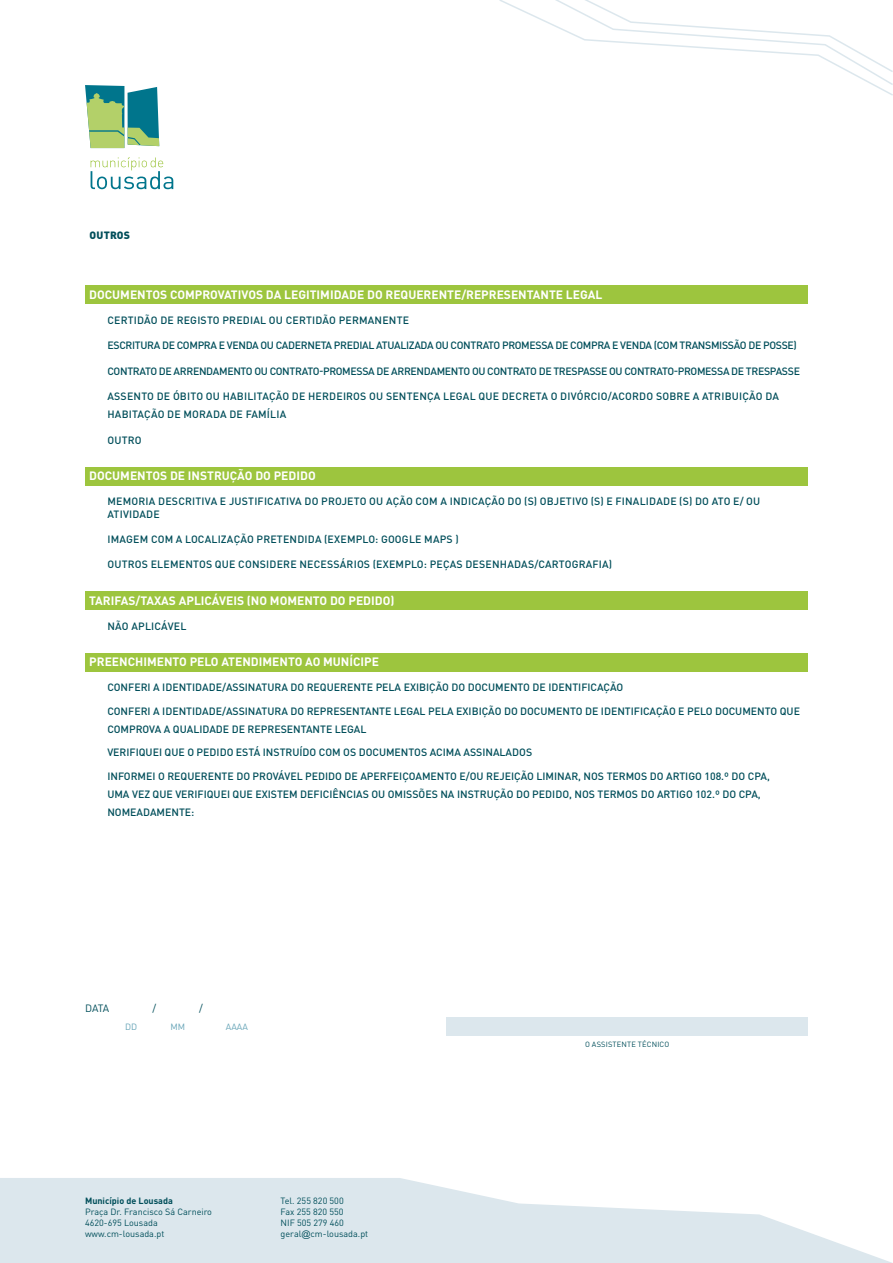
<style>
.page{position:relative;width:893px;height:1263px;background:#fff}
.page>*{position:absolute;margin:0;border:0;box-sizing:border-box;transform-origin:0 0}
.t1{font:700 12px "DIN Pro";color:#fff}
.t2{font:500 10.5px/18px "DIN Pro";color:#004e5a}
.t3{font:500 10.5px/12.6px "DIN Pro";letter-spacing:.02em;color:#004e5a}
.t4{font:500 10.5px "DIN Pro";letter-spacing:-.03em;color:#004e5a}
.t5{font:10.5px "DIN Pro";color:#004e5a}
.t6{font:900 10.5px "DIN Pro";letter-spacing:.02em;color:#004e5a}
.t7{font:9px/11.2px "DIN Pro";color:#004e5a}
.t8{font:700 9px "DIN Pro";color:#004e5a}
.t9{font:9px "DIN Pro";color:#66a4b7}
.t10{font:7.5px "DIN Pro";letter-spacing:.02em;color:#004e5a}
.s1{font-family:"Arial"}
</style>
<div class="page">
<svg style="left:85px;top:85px;width:74px;height:63px;background:#6faf8d"></svg>
<svg style="left:91px;top:157px;width:82px;height:32px"></svg>
<svg style="left:0;top:1178px;width:892px;height:85px;fill:#dce7ed"></svg>
<svg style="left:501px;top:1px;width:391px;height:94px"></svg>
<div style="left:446px;top:1017px;width:362px;height:19px;background:#dce7ed"></div>
<div style="left:85px;top:653px;width:723px;height:18px;background:#9dc53e"></div>
<div style="left:85px;top:591px;width:723px;height:18px;background:#9dc53e"></div>
<div style="left:85px;top:467px;width:723px;height:18px;background:#9dc53e"></div>
<div style="left:85px;top:285px;width:723px;height:18px;background:#9dc53e"></div>
<p class="t6" style="left:90px;top:226px;width:42px">OUTROS</p>
<p class="t1" style="left:89px;top:284px;width:514px">DOCUMENTOS COMPROVATIVOS DA LEGITIMIDADE DO REQUERENTE/REPRESENTANTE LEGAL</p>
<p class="t3" style="left:107px;top:312px;width:303px">CERTIDÃO DE REGISTO PREDIAL OU CERTIDÃO PERMANENTE</p>
<p class="t4" style="left:107px;top:337px;width:691px">ESCRITURA DE COMPRA E VENDA OU CADERNETA PREDIAL ATUALIZADA OU CONTRATO PROMESSA DE COMPRA E VENDA (COM TRANSMISSÃO DE POSSE)</p>
<p class="t4" style="left:107px;top:362px;width:694px">CONTRATO DE ARRENDAMENTO OU CONTRATO-PROMESSA DE ARRENDAMENTO OU CONTRATO DE TRESPASSE OU CONTRATO-PROMESSA DE TRESPASSE</p>
<p class="t3" style="left:107px;top:386px;width:673px;line-height:18px">ASSENTO DE ÓBITO OU HABILITAÇÃO DE HERDEIROS OU SENTENÇA LEGAL QUE DECRETA O DIVÓRCIO/ACORDO SOBRE A ATRIBUIÇÃO DA<br>HABITAÇÃO DE MORADA DE FAMÍLIA</p>
<p class="t2" style="left:107px;top:430px;width:36px">OUTRO</p>
<p class="t1" style="left:89px;top:466px;width:228px">DOCUMENTOS DE INSTRUÇÃO DO PEDIDO</p>
<p class="t3" style="left:107px;top:494px;width:654px">MEMORIA DESCRITIVA E JUSTIFICATIVA DO PROJETO OU AÇÃO COM A INDICAÇÃO DO (S) OBJETIVO (S) E FINALIDADE (S) DO ATO E/ OU<br>ATIVIDADE</p>
<p class="t3" style="left:107px;top:531px;width:353px">IMAGEM COM A LOCALIZAÇÃO PRETENDIDA (EXEMPLO: GOOGLE MAPS )</p>
<p class="t3" style="left:107px;top:557px;width:506px">OUTROS ELEMENTOS QUE CONSIDERE NECESSÁRIOS (EXEMPLO: PEÇAS DESENHADAS/CARTOGRAFIA)</p>
<p class="t1" style="left:89px;top:590px;width:307px">TARIFAS/TAXAS APLICÁVEIS (NO MOMENTO DO PEDIDO)</p>
<p class="t3" style="left:107px;top:618px;width:80px">NÃO APLICÁVEL</p>
<p class="t1" style="left:89px;top:652px;width:291px">PREENCHIMENTO PELO ATENDIMENTO AO MUNÍCIPE</p>
<p class="t2" style="left:107px;top:677px;width:517px">CONFERI A IDENTIDADE/ASSINATURA DO REQUERENTE PELA EXIBIÇÃO DO DOCUMENTO DE IDENTIFICAÇÃO</p>
<p class="t2" style="left:107px;top:701px;width:694px">CONFERI A IDENTIDADE/ASSINATURA DO REPRESENTANTE LEGAL PELA EXIBIÇÃO DO DOCUMENTO DE IDENTIFICAÇÃO E PELO DOCUMENTO QUE<br>COMPROVA A QUALIDADE DE REPRESENTANTE LEGAL</p>
<p class="t2" style="left:107px;top:742px;width:426px">VERIFIQUEI QUE O PEDIDO ESTÁ INSTRUÍDO COM OS DOCUMENTOS ACIMA ASSINALADOS</p>
<p class="t2" style="left:107px;top:766px;width:664px">INFORMEI O REQUERENTE DO PROVÁVEL PEDIDO DE APERFEIÇOAMENTO E/OU REJEIÇÃO LIMINAR, NOS TERMOS DO ARTIGO 108.º DO CPA,<br>UMA VEZ QUE VERIFIQUEI QUE EXISTEM DEFICIÊNCIAS OU OMISSÕES NA INSTRUÇÃO DO PEDIDO, NOS TERMOS DO ARTIGO 102.º DO CPA,<br>NOMEADAMENTE:</p>
<p class="t5" style="left:85px;top:1000px;width:26px">DATA</p>
<p class="t5" style="left:153px;top:1000px;width:5px">/</p>
<p class="t5" style="left:199px;top:1000px;width:5px">/</p>
<p class="t9" style="left:170px;top:1019px;width:16px">MM</p>
<p class="t9" style="left:125px;top:1019px;width:14px">DD</p>
<p class="t9" style="left:226px;top:1019px;width:23px">AAAA</p>
<p class="t8" style="left:85px;top:1193px;width:89px">Município de Lousada</p>
<p class="t7" style="left:85px;top:1205px;width:129px">Praça Dr. Francisco Sá Carneiro<br>4620-695 Lousada www.cm-lousada.pt</p>
<p class="t7" style="left:281px;top:1194px;width:89px">Tel. 255 820 500<br>Fax 255 820 550<br>NIF 505 279 460 geral<span class="s1">@</span>cm-lousada.pt</p>
<p class="t10" style="left:585px;top:1039px;width:86px">O ASSISTENTE TÉCNICO</p>
</div>
